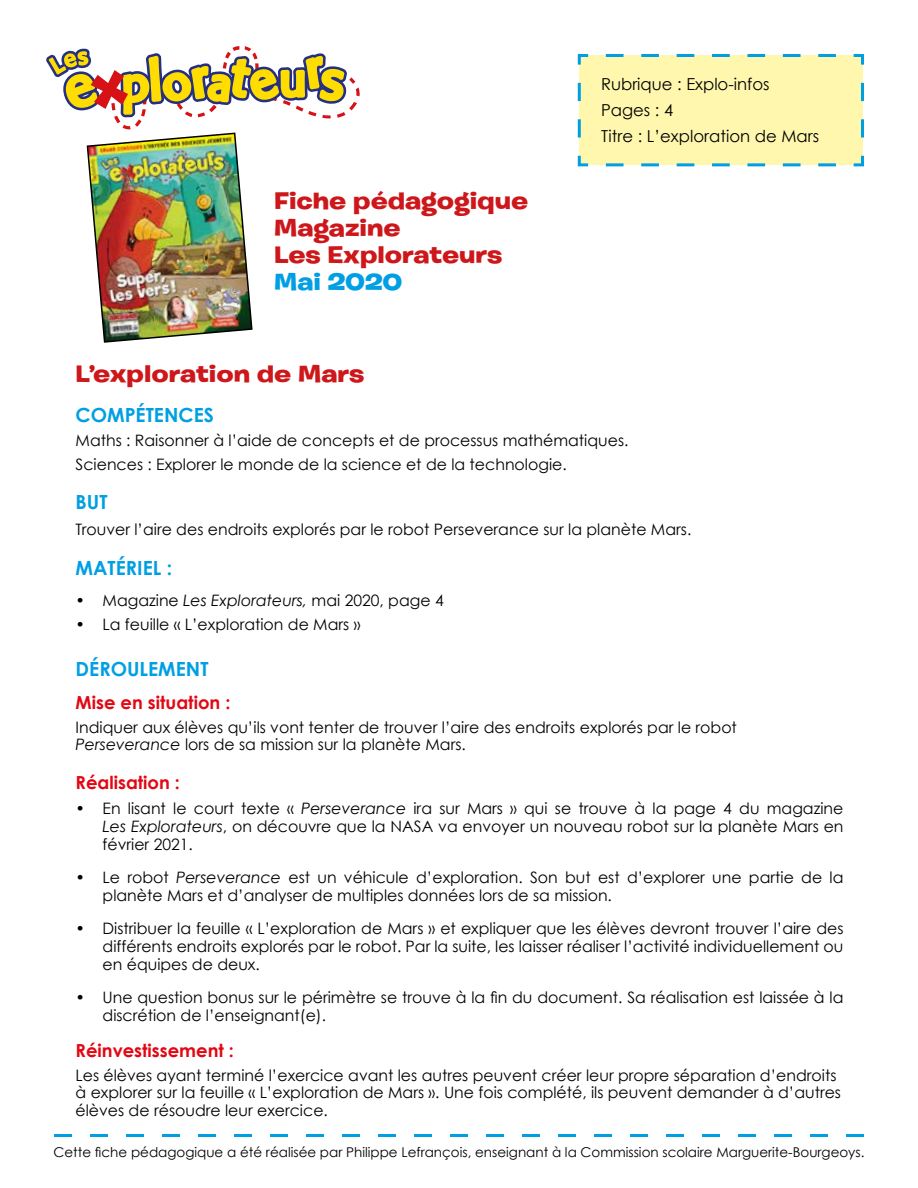
<style>
.page{position:relative;width:918px;height:1188px;background:#fff}
.page>*{position:absolute;margin:0;border:0;box-sizing:border-box;transform-origin:0 0}
.t1{font:700 24px/27px "Burbank Big Wide";color:#cd171a}
.t2{font:700 24px "Burbank Big Wide";letter-spacing:-.005em;color:#009fe3}
.t3{font:700 19.5px "Century Gothic";color:#009fe3}
.t4{font:700 18px "Century Gothic";color:#e30613}
.t5{font:16.5px/26.2px "Century Gothic";color:#000}
.t6{font:15.75px/18px "Century Gothic";color:#000}
.t7{font:13.5px "Century Gothic";color:#000}
.s1{font-style:italic}
</style>
<div class="page">
<img style="left:46px;top:46px;width:314px;height:297px">
<div style="left:577px;top:54px;width:287px;height:113px;background:#fff7ae"></div>
<svg style="left:54px;top:1134px;width:810px;height:3px"></svg>
<h1 class="t1" style="left:274px;top:187px;width:256px">Fiche pédagogique<br>Magazine<br>Les Explorateurs</h1>
<h1 class="t2" style="left:274px;top:267px;width:129px">Mai 2020</h1>
<p class="t5" style="left:601px;top:70px;width:220px">Rubrique : Explo-infos<br>Pages : 4<br>Titre : L’exploration de Mars</p>
<h1 class="t1" style="left:76px;top:361px;width:290px">L’exploration de Mars</h1>
<p class="t3" style="left:76px;top:403px;width:140px">COMPÉTENCES</p>
<p class="t6" style="left:76px;top:428px;width:554px;line-height:24px">Maths : Raisonner à l’aide de concepts et de processus mathématiques.<br>Sciences : Explorer le monde de la science et de la technologie.</p>
<p class="t3" style="left:76px;top:490px;width:33px">BUT</p>
<p class="t6" style="left:76px;top:520px;width:617px">Trouver l’aire des endroits explorés par le robot Perseverance sur la planète Mars.</p>
<p class="t3" style="left:76px;top:556px;width:98px">MATÉRIEL :</p>
<p class="t6" style="left:76px;top:591px;width:370px">• Magazine <span class="s1">Les Explorateurs,</span> mai 2020, page 4</p>
<p class="t6" style="left:76px;top:615px;width:286px">• La feuille « L’exploration de Mars »</p>
<p class="t3" style="left:76px;top:656px;width:134px">DÉROULEMENT</p>
<p class="t4" style="left:76px;top:691px;width:156px">Mise en situation :</p>
<p class="t6" style="left:76px;top:718px;width:663px;line-height:17.2px">Indiquer aux élèves qu’ils vont tenter de trouver l’aire des endroits explorés par le robot<br><span class="s1">Perseverance</span> lors de sa mission sur la planète Mars.</p>
<p class="t4" style="left:76px;top:771px;width:106px">Réalisation :</p>
<p class="t6" style="left:103px;top:799px;width:742px;text-align:justify;text-indent:-27px">• En lisant le court texte « <span class="s1">Perseverance</span> ira sur Mars » qui se trouve à la page 4 du magazine <span class="s1">Les Explorateurs</span>, on découvre que la NASA va envoyer un nouveau robot sur la planète Mars en février 2021.</p>
<p class="t6" style="left:103px;top:868px;width:742px;text-indent:-27px">• Le robot <span class="s1">Perseverance</span> est un véhicule d’exploration. Son but est d’explorer une partie de la planète Mars et d’analyser de multiples données lors de sa mission.</p>
<p class="t6" style="left:103px;top:919px;width:742px;text-align:justify;text-indent:-27px">• Distribuer la feuille « L’exploration de Mars » et expliquer que les élèves devront trouver l’aire des différents endroits explorés par le robot. Par la suite, les laisser réaliser l’activité individuellement ou en équipes de deux.</p>
<p class="t6" style="left:103px;top:988px;width:742px;text-indent:-27px">• Une question bonus sur le périmètre se trouve à la fin du document. Sa réalisation est laissée à la discrétion de l’enseignant(e).</p>
<p class="t4" style="left:76px;top:1039px;width:160px">Réinvestissement :</p>
<p class="t6" style="left:76px;top:1067px;width:767px;line-height:17.2px">Les élèves ayant terminé l’exercice avant les autres peuvent créer leur propre séparation d’endroits à explorer sur la feuille « L’exploration de Mars ». Une fois complété, ils peuvent demander à d’autres élèves de résoudre leur exercice.</p>
<p class="t7" style="left:54px;top:1144px;width:812px">Cette fiche pédagogique a été réalisée par Philippe Lefrançois, enseignant à la Commission scolaire Marguerite-Bourgeoys.</p>
</div>
